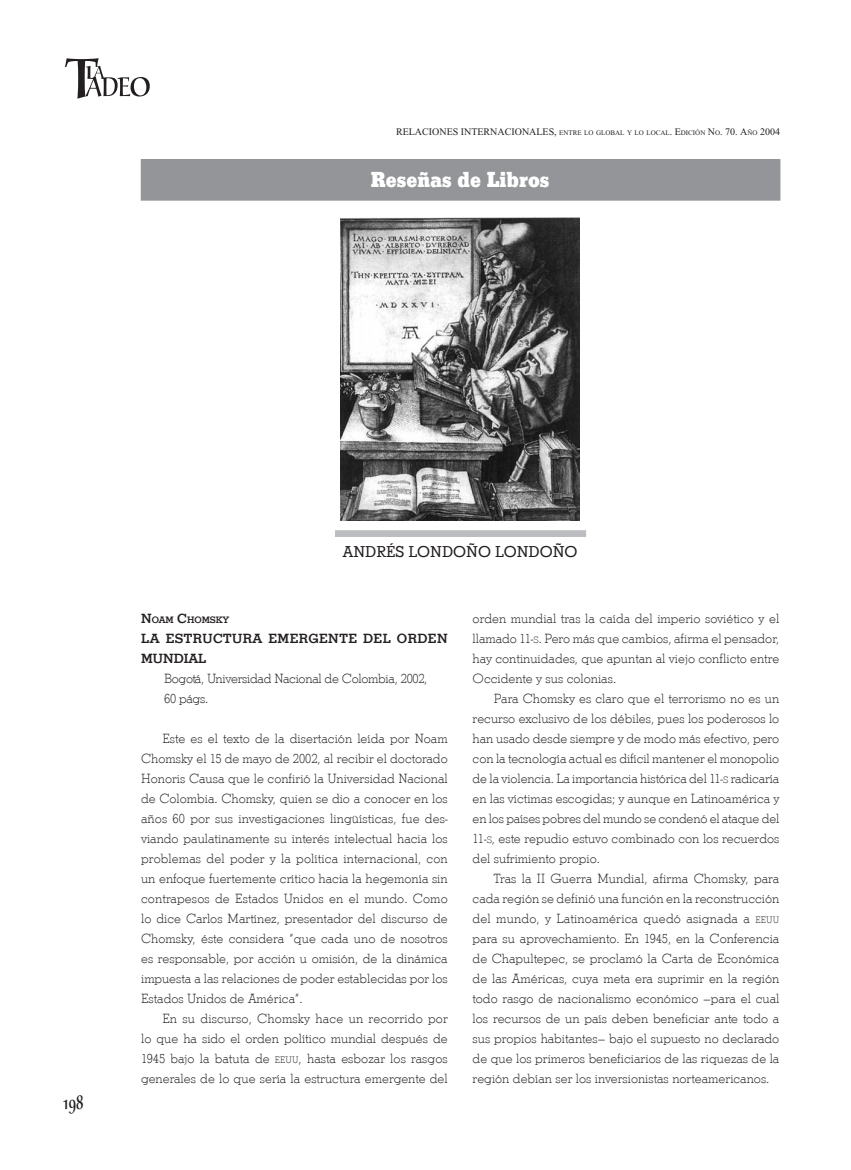
<style>
.page{position:relative;width:851px;height:1170px;background:#fff}
.page>*{position:absolute;margin:0;border:0;box-sizing:border-box;transform-origin:0 0}
.t1{font:22.5px "Stymie T Blac";color:#fff}
.t2{font:20px "URW Alcuin SCT";color:#231f20;scale:.7 1}
.t3{font:16.25px "Stymie SCT";color:#231f20}
.t4{font:13.75px/20px "Stymie T Ligh";color:#231f20;text-align:justify}
.t5{font:13.75px/20px "Stymie T Ligh";letter-spacing:-.02em;color:#231f20}
.t6{font:500 13.75px/20px "Stymie T";letter-spacing:.035em;color:#231f20}
.t7{font:10px "Times New Roman";color:#231f20}
.t8{font:500 9.62px "Stymie T";color:#231f20}
.s1{font-size:7px}
.s2{font-size:13.75px}
.s3{font-size:9.62px}
</style>
<div class="page">
<svg style="left:65px;top:58px;width:85px;height:41px"></svg>
<div style="left:141px;top:160px;width:638px;height:40px;background:#939598"></div>
<div style="left:141px;top:159px;width:638px;height:41px;border:1px solid #939598"></div>
<div style="left:335px;top:530px;width:250px;height:6px;background:#bcbdc0"></div>
<div style="left:335px;top:530px;width:250px;height:6px;border:1px solid #bcbdc0"></div>
<img style="left:340px;top:217px;width:239px;height:303px">
<p class="t7" style="left:396px;top:126px;width:385px">RELACIONES INTERNACIONALES, <span class="s1">ENTRE LO GLOBAL Y LO LOCAL</span>. E<span class="s1">DICIÓN</span> N<span class="s1">O</span>. 70. A<span class="s1">ÑO</span> 2004</p>
<h1 class="t1" style="left:371px;top:167px;width:180px">Reseñas de Libros</h1>
<h2 class="t2" style="left:64px;top:1090px;width:29px">198</h2>
<p class="t3" style="left:343px;top:542px;width:236px">ANDRÉS LONDOÑO LONDOÑO</p>
<p class="t8" style="left:141px;top:614px;width:90px"><span class="s2">N</span>OAM <span class="s2">C</span>HOMSKY</p>
<p class="t6" style="left:141px;top:628px;width:308px">LA ESTRUCTURA EMERGENTE DEL ORDEN<br>MUNDIAL</p>
<p class="t5" style="left:164px;top:668px;width:265px">Bogotá, Universidad Nacional de Colombia, 2002,<br>60 págs.</p>
<p class="t4" style="left:141px;top:728px;width:308px;text-indent:21px">Este es el texto de la disertación leída por Noam Chomsky el 15 de mayo de 2002, al recibir el doctorado Honoris Causa que le confirió la Universidad Nacional de Colombia. Chomsky, quien se dio a conocer en los años 60 por sus investigaciones lingüísticas, fue des&shy;viando paulatinamente su interés intelectual hacia los problemas del poder y la política internacional, con un enfoque fuertemente crítico hacia la hegemonía sin contrapesos de Estados Unidos en el mundo. Como lo dice Carlos Martínez, presentador del discurso de Chomsky, éste considera “que cada uno de nosotros es responsable, por acción u omisión, de la dinámica impuesta a las relaciones de poder establecidas por los Estados Unidos de América”.</p>
<p class="t4" style="left:141px;top:1008px;width:308px;text-indent:21px">En su discurso, Chomsky hace un recorrido por lo que ha sido el orden político mundial después de 1945 bajo la batuta de <span class="s3">EEUU</span>, hasta esbozar los rasgos generales de lo que sería la estructura emergente del</p>
<p class="t4" style="left:472px;top:608px;width:308px">orden mundial tras la caída del imperio soviético y el llamado 11-<span class="s3">S</span>. Pero más que cambios, afirma el pensador, hay continuidades, que apuntan al viejo conflicto entre Occidente y sus colonias.</p>
<p class="t4" style="left:472px;top:688px;width:308px;text-indent:21px">Para Chomsky es claro que el terrorismo no es un recurso exclusivo de los débiles, pues los poderosos lo han usado desde siempre y de modo más efectivo, pero con la tecnología actual es difícil mantener el monopolio de la violencia. La importancia histórica del 11-<span class="s3">S</span> radicaría en las víctimas escogidas; y aunque en Latinoamérica y en los países pobres del mundo se condenó el ataque del 11-<span class="s3">S</span>, este repudio estuvo combinado con los recuerdos del sufrimiento propio.</p>
<p class="t4" style="left:472px;top:868px;width:308px;text-indent:21px">Tras la II Guerra Mundial, afirma Chomsky, para cada región se definió una función en la reconstrucción del mundo, y Latinoamérica quedó asignada a <span class="s3">EEUU </span>para su aprovechamiento. En 1945, en la Conferencia de Chapultepec, se proclamó la Carta de Económica de las Américas, cuya meta era suprimir en la región todo rasgo de nacionalismo económico –para el cual los recursos de un país deben beneficiar ante todo a sus propios habitantes– bajo el supuesto no declarado de que los primeros beneficiarios de las riquezas de la región debían ser los inversionistas norteamericanos.</p>
</div>
